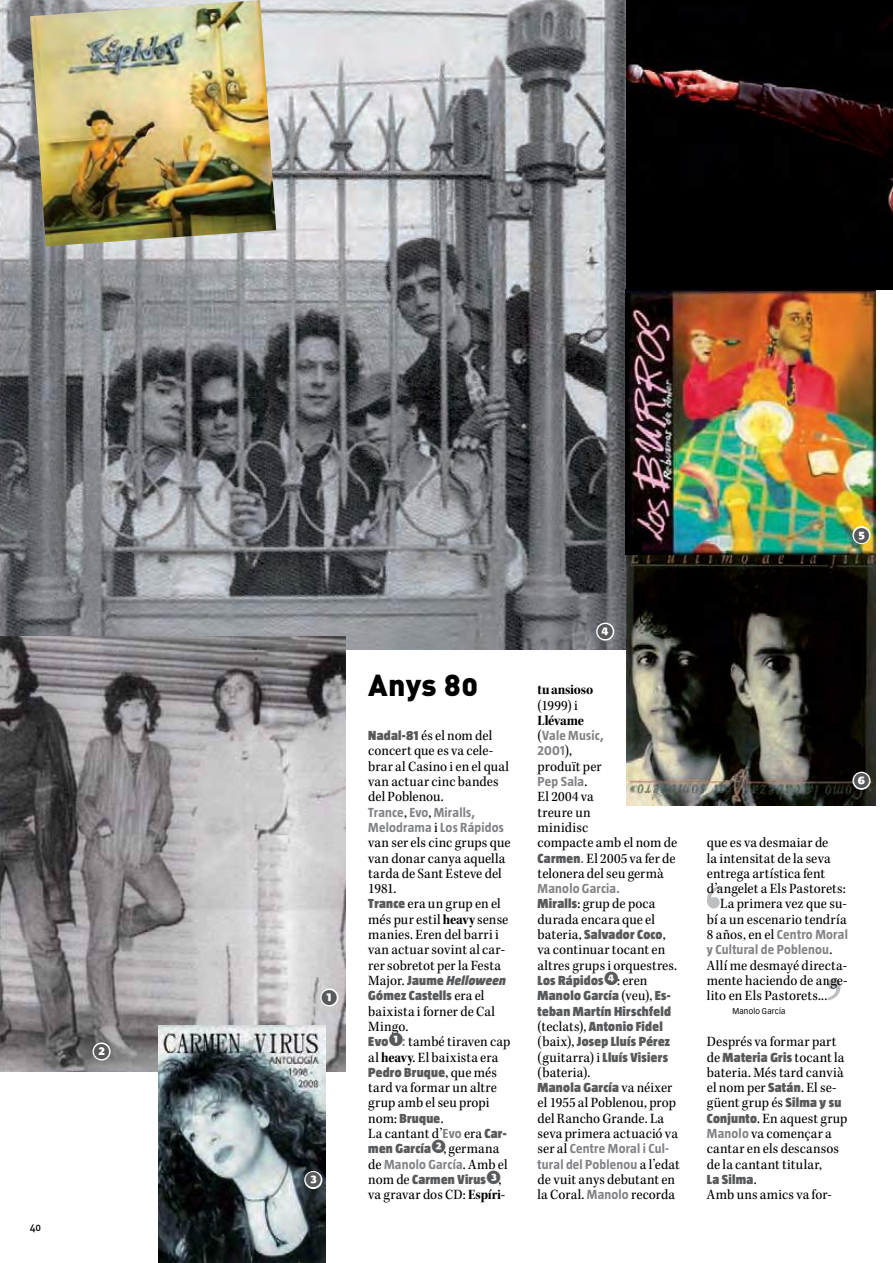
<style>
.page{position:relative;width:893px;height:1263px;background:#fff}
.page>*{position:absolute;margin:0;border:0;box-sizing:border-box;transform-origin:0 0}
.t1{font:30px "DIN Black Alternate";color:#000}
.t2{font:700 21px "Fedra Sans Std";color:#58595b}
.t3{font:14.7px/15.3px "Kepler Std Scn";letter-spacing:.01em;color:#000}
.t4{font:14.7px "Kepler Std Bold Scn Subh";letter-spacing:-.01em;color:#000}
.t5{font:900 13.5px/15.3px "Taz";letter-spacing:.02em;color:#58595b}
.t6{font:700 13.5px/15.3px "Taz";letter-spacing:.015em;color:#808285}
.t7{font:10.5px "DIN Medium Alternate";color:#000}
.t8{font:8.25px "Vectora LT Std";letter-spacing:.03em;color:#000;scale:.95 1}
.s1{font-family:"Taz";font-weight:900;font-size:13.5px;color:#58595b}
.s2{font-family:"Kepler Std Scn";font-weight:400;font-size:14.7px;color:#000}
.s3{font-family:"Kepler Std Bold Scn Subh"}
.s4{font-style:italic}
.s5{font-family:"Fedra Sans Std";font-weight:700;font-size:18.75px;color:#58595b}
.s6{font-family:"Taz";font-weight:700;font-size:13.5px;color:#808285}
.s7{font-family:"Fedra Sans Std";font-weight:700;font-size:18.75px}
</style>
<div class="page">
<svg style="left:707px;top:886px;width:13px;height:22px"></svg>
<svg style="left:827px;top:978px;width:13px;height:22px"></svg>
<img style="left:0;top:0;width:627px;height:649px">
<img style="left:30px;top:0;width:246px;height:246px">
<img style="left:0;top:636px;width:346px;height:435px">
<img style="left:158px;top:1025px;width:167px;height:238px">
<svg style="left:89px;top:1041px;width:23px;height:21px"></svg>
<svg style="left:303px;top:1169px;width:21px;height:21px"></svg>
<svg style="left:319px;top:987px;width:21px;height:21px"></svg>
<svg style="left:594px;top:617px;width:22px;height:25px"></svg>
<img style="left:627px;top:0;width:266px;height:289px">
<img style="left:627px;top:554px;width:248px;height:252px">
<svg style="left:851px;top:770px;width:21px;height:21px"></svg>
<img style="left:626px;top:289px;width:249px;height:265px">
<svg style="left:851px;top:524px;width:21px;height:22px"></svg>
<h2 class="t2" style="left:93px;top:1038px;width:19px">➋</h2>
<p class="t7" style="left:30px;top:1220px;width:13px">40</p>
<h2 class="t2" style="left:852px;top:522px;width:19px">➎</h2>
<h2 class="t2" style="left:321px;top:984px;width:19px">➊</h2>
<h2 class="t2" style="left:304px;top:1167px;width:19px">➌</h2>
<h1 class="t1" style="left:368px;top:665px;width:111px">Anys 80</h1>
<p class="t3" style="left:368px;top:728px;width:142px"><span class="s1">Nadal-81</span> és el nom del concert que es va cele&shy;brar al Casino i en el qual van actuar cinc bandes del Poblenou.</p>
<p class="t6" style="left:368px;top:804px;width:137px">Trance<span class="s2">,</span> Evo<span class="s2">,</span> Miralls,<br>Melodrama <span class="s2">i</span> Los Rápidos</p>
<p class="t3" style="left:368px;top:835px;width:144px">van ser els cinc grups que van donar canya aquella tarda de Sant Esteve del<br>1981.<br><span class="s1">Trance</span> era un grup en el més pur estil <span class="s3">heavy</span> sense manies. Eren del barri i van actuar sovint al car&shy;rer sobretot per la Festa</p>
<p class="t5" style="left:368px;top:972px;width:139px"><span class="s2">Major.</span> Jaume <span class="s4">Helloween<br></span>Gómez Castells <span class="s2">era el</span></p>
<p class="t3" style="left:368px;top:1004px;width:144px">baixista i forner de Cal<br>Mingo.<br><span class="s1">Evo</span><span class="s5">➊</span><span class="s6">:</span> també tiraven cap al <span class="s3">heavy</span>. El baixista era</p>
<p class="t5" style="left:368px;top:1064px;width:130px">Pedro Bruque<span class="s2">, que més</span></p>
<p class="t3" style="left:368px;top:1080px;width:130px">tard va formar un altre grup amb el seu propi</p>
<p class="t5" style="left:368px;top:1110px;width:77px"><span class="s2">nom:</span> Bruque<span class="s2">.</span></p>
<p class="t3" style="left:368px;top:1126px;width:140px">La cantant d’<span class="s6">Evo</span> era <span class="s1">Car-</span></p>
<p class="t3" style="left:368px;top:1141px;width:141px"><span class="s1">men García</span><span class="s5">➋</span>, germana de <span class="s6">Manolo García</span>. Amb el nom de <span class="s1">Carmen Virus</span><span class="s5">➌</span>,</p>
<p class="t3" style="left:368px;top:1187px;width:138px">va gravar dos CD: <span class="s3">Espíri-</span></p>
<h2 class="t2" style="left:596px;top:618px;width:19px">➍</h2>
<p class="t4" style="left:537px;top:681px;width:57px">tu ansioso</p>
<p class="t3" style="left:537px;top:698px;width:42px">(1999) i</p>
<p class="t4" style="left:537px;top:712px;width:48px">Llévame</p>
<p class="t6" style="left:537px;top:728px;width:68px"><span class="s2">(</span>Vale Music,<br>2001<span class="s2">),</span></p>
<p class="t3" style="left:537px;top:759px;width:66px">produït per</p>
<p class="t6" style="left:537px;top:773px;width:51px">Pep Sala<span class="s2">.</span></p>
<p class="t3" style="left:537px;top:789px;width:141px">El 2004 va<br>treure un<br>minidisc<br>compacte amb el nom de<br><span class="s1">Carmen</span><span class="s6">.</span> El 2005 va fer de telonera del seu germà</p>
<p class="t6" style="left:537px;top:881px;width:84px">Manolo Garcia.</p>
<p class="t3" style="left:537px;top:897px;width:119px"><span class="s1">Miralls</span>: grup de poca durada encara que el</p>
<p class="t5" style="left:537px;top:926px;width:130px"><span class="s2">bateria,</span> Salvador Coco<span class="s2">,</span></p>
<p class="t3" style="left:537px;top:942px;width:141px">va continuar tocant en altres grups i orquestres.</p>
<p class="t5" style="left:537px;top:972px;width:135px">Los Rápidos<span class="s7">➍</span><span class="s2">: eren<br></span>Manolo García <span class="s2">(veu),</span> Es&shy;teban Martín Hirschfeld <span class="s2">(teclats),</span> Antonio Fidel <span class="s2">(baix),</span> Josep Lluís Pérez <span class="s2">(guitarra) i</span> Lluís Visiers</p>
<p class="t3" style="left:537px;top:1065px;width:54px">(bateria).</p>
<p class="t5" style="left:537px;top:1079px;width:136px">Manola García <span class="s2">va néixer</span></p>
<p class="t3" style="left:537px;top:1095px;width:142px">el 1955 al Poblenou, prop del Rancho Grande. La seva primera actuació va</p>
<p class="t6" style="left:537px;top:1141px;width:144px"><span class="s2">ser al</span> Centre Moral i Cul&shy;tural del Poblenou <span class="s2">a l’edat</span></p>
<p class="t3" style="left:537px;top:1172px;width:139px">de vuit anys debutant en la Coral. <span class="s6">Manolo</span> recorda</p>
<h2 class="t2" style="left:852px;top:768px;width:19px">➏</h2>
<p class="t3" style="left:707px;top:835px;width:123px">que es va desmaiar de</p>
<p class="t3" style="left:707px;top:851px;width:125px">la intensitat de la seva</p>
<p class="t3" style="left:707px;top:866px;width:120px">entrega artística fent</p>
<p class="t3" style="left:707px;top:881px;width:140px">d’angelet a Els Pastorets:</p>
<p class="t3" style="left:720px;top:897px;width:128px">La primera vez que su-</p>
<p class="t3" style="left:707px;top:912px;width:141px">bí a un escenario tendría</p>
<p class="t6" style="left:707px;top:926px;width:142px"><span class="s2">8 años, en el</span> Centro Moral y Cultural de Poblenou<span class="s2">.</span></p>
<p class="t3" style="left:707px;top:958px;width:142px;text-align:justify">Allí me desmayé directa&shy;mente haciendo de ange&shy;lito en Els Pastorets...</p>
<p class="t8" style="left:732px;top:1006px;width:57px">Manolo García</p>
<p class="t3" style="left:707px;top:1034px;width:131px">Després va formar part</p>
<p class="t5" style="left:707px;top:1049px;width:139px"><span class="s2">de</span> Materia Gris <span class="s2">tocant la</span></p>
<p class="t3" style="left:707px;top:1065px;width:142px">bateria. Més tard canvià el nom per <span class="s1">Satán</span>. El se&shy;güent grup és <span class="s1">Silma y su<br>Conjunto</span>. En aquest grup<br><span class="s6">Manolo</span> va començar a cantar en els descansos de la cantant titular,</p>
<p class="t5" style="left:707px;top:1171px;width:51px">La Silma<span class="s2">.</span></p>
<p class="t3" style="left:707px;top:1187px;width:127px">Amb uns amics va for-</p>
</div>
